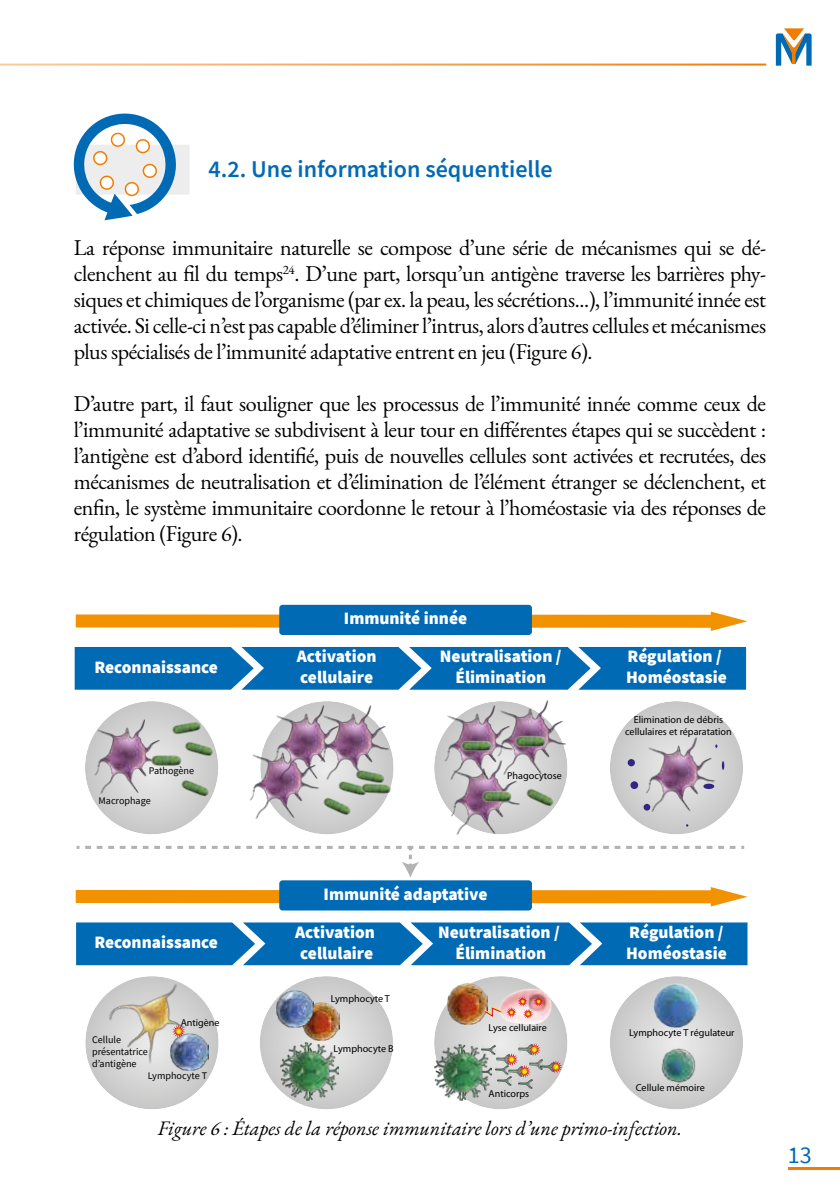
<style>
.page{position:relative;width:840px;height:1191px;background:#fff}
.page>*{position:absolute;margin:0;border:0;box-sizing:border-box;transform-origin:0 0}
.t1{font:600 24px "Source Sans Pro";color:#006ab4}
.t2{font:24px "Source Sans Pro";color:#006ab4}
.t3{font:22px/26px "EB Garamond";letter-spacing:-.02em;color:#000;text-align:justify}
.t4{font:italic 20px "EB Garamond";color:#000}
.t5{font:900 17.4px/20.8px "Source Sans Pro";color:#fff}
.t6{font:10.2px/12.2px "Myriad Pro";color:#000;text-align:center}
.t7{font:10.2px "Source Sans Pro";color:#000}
</style>
<div class="page">
<svg style="left:775px;top:28px;width:36px;height:38px"></svg>
<hr style="left:788px;top:1166px;width:51px;height:3px;background:#f07d00">
<div style="left:75px;top:647px;width:670px;height:42px;background:#006ab4"></div>
<svg style="left:85px;top:701px;width:133px;height:133px;background:#d0d0d0"></svg>
<div style="left:85px;top:976px;width:133px;height:133px;background:#cbcbcb;border-radius:67px"></div>
<svg style="left:259px;top:976px;width:134px;height:133px;background:#d1d1d1"></svg>
<svg style="left:434px;top:976px;width:133px;height:133px;background:#d2d2d2"></svg>
<svg style="left:609px;top:976px;width:133px;height:133px;background:#d2d2d2"></svg>
<svg style="left:260px;top:701px;width:133px;height:133px;background:#cecdcd"></svg>
<svg style="left:434px;top:701px;width:133px;height:133px"></svg>
<div style="left:609px;top:701px;width:133px;height:133px;background:#cdcdcd;border-radius:67px"></div>
<img style="left:434px;top:1044px;width:57px;height:56px">
<img style="left:481px;top:1045px;width:14px;height:9px">
<img style="left:302px;top:1003px;width:38px;height:37px">
<img style="left:280px;top:1042px;width:58px;height:58px">
<svg style="left:549px;top:1060px;width:13px;height:13px"></svg>
<img style="left:542px;top:1062px;width:12px;height:9px">
<svg style="left:495px;top:1043px;width:47px;height:45px;background:#c6beb5"></svg>
<img style="left:640px;top:736px;width:75px;height:75px">
<img style="left:250px;top:743px;width:70px;height:76px">
<img style="left:268px;top:704px;width:75px;height:75px">
<img style="left:315px;top:705px;width:75px;height:75px">
<img style="left:89px;top:718px;width:75px;height:75px">
<img style="left:149px;top:754px;width:36px;height:13px">
<img style="left:176px;top:776px;width:38px;height:26px">
<img style="left:521px;top:784px;width:38px;height:28px">
<img style="left:318px;top:793px;width:38px;height:27px">
<img style="left:334px;top:778px;width:38px;height:22px">
<img style="left:358px;top:781px;width:34px;height:15px">
<img style="left:351px;top:767px;width:38px;height:20px">
<img style="left:168px;top:718px;width:38px;height:20px">
<img style="left:180px;top:738px;width:38px;height:23px">
<img style="left:445px;top:774px;width:76px;height:60px">
<img style="left:479px;top:789px;width:35px;height:14px">
<img style="left:492px;top:700px;width:75px;height:74px">
<img style="left:514px;top:735px;width:33px;height:13px">
<img style="left:439px;top:704px;width:75px;height:75px">
<img style="left:458px;top:739px;width:36px;height:14px">
<svg style="left:75px;top:609px;width:673px;height:24px"></svg>
<div style="left:279px;top:605px;width:252px;height:30px;background:#006ab4;border-radius:3px"></div>
<svg style="left:75px;top:884px;width:673px;height:25px"></svg>
<div style="left:279px;top:880px;width:252px;height:30px;background:#006ab4;border-radius:3px"></div>
<svg style="left:76px;top:922px;width:671px;height:43px;background:#0e72b8"></svg>
<img style="left:79px;top:951px;width:136px;height:136px">
<img style="left:171px;top:1033px;width:37px;height:37px">
<svg style="left:172px;top:1024px;width:13px;height:14px"></svg>
<img style="left:276px;top:990px;width:37px;height:37px">
<img style="left:447px;top:983px;width:40px;height:41px">
<img style="left:497px;top:986px;width:55px;height:41px">
<svg style="left:484px;top:996px;width:59px;height:23px"></svg>
<img style="left:658px;top:1045px;width:40px;height:40px">
<img style="left:652px;top:982px;width:46px;height:46px">
<div style="left:643px;top:804px;width:7px;height:6px;background:#312783;border-radius:50%"></div>
<div style="left:703px;top:783px;width:10px;height:6px;background:#312783;border-radius:50%"></div>
<div style="left:627px;top:759px;width:7px;height:7px;background:#312783;border-radius:50%"></div>
<div style="left:630px;top:781px;width:7px;height:8px;background:#312783;border-radius:50%"></div>
<svg style="left:85px;top:846px;width:658px;height:31px"></svg>
<svg style="left:73px;top:113px;width:116px;height:107px"></svg>
<p class="t1" style="left:208px;top:157px;width:345px">4.2. Une information séquentielle</p>
<p class="t3" style="left:74px;top:236px;width:693px">La réponse immunitaire naturelle se compose d’une série de mécanismes qui se dé&shy;clenchent au fil du temps<sup>24</sup>. D’une part, lorsqu’un antigène traverse les barrières phy&shy;siques et chimiques de l’organisme (par ex. la peau, les sécrétions...), l’immunité innée est activée. Si celle-ci n’est pas capable d’éliminer l’intrus, alors d’autres cellules et mécanismes plus spécialisés de l’immunité adaptative entrent en jeu (Figure 6).</p>
<p class="t3" style="left:74px;top:392px;width:693px">D’autre part, il faut souligner que les processus de l’immunité innée comme ceux de l’immunité adaptative se subdivisent à leur tour en différentes étapes qui se succèdent : l’antigène est d’abord identifié, puis de nouvelles cellules sont activées et recrutées, des mécanismes de neutralisation et d’élimination de l’élément étranger se déclenchent, et enfin, le système immunitaire coordonne le retour à l’homéostasie via des réponses de régulation (Figure 6).</p>
<p class="t5" style="left:344px;top:608px;width:125px">Immunité innée</p>
<p class="t5" style="left:94px;top:656px;width:125px">Reconnaissance</p>
<p class="t5" style="left:296px;top:646px;width:81px">Activation cellulaire</p>
<p class="t5" style="left:439px;top:646px;width:123px;text-align:center">Neutralisation /<br>Élimination</p>
<p class="t7" style="left:149px;top:764px;width:47px">Pathogène</p>
<p class="t7" style="left:98px;top:795px;width:54px">Macrophage</p>
<p class="t6" style="left:507px;top:770px;width:56px">Phagocytose</p>
<p class="t5" style="left:625px;top:646px;width:102px">Régulation /<br>Homéostasie</p>
<p class="t6" style="left:624px;top:714px;width:108px">Elimination de débris cellulaires et réparatation</p>
<p class="t5" style="left:323px;top:883px;width:165px">Immunité adaptative</p>
<p class="t5" style="left:94px;top:931px;width:125px">Reconnaissance</p>
<p class="t5" style="left:295px;top:921px;width:81px;text-align:center">Activation cellulaire</p>
<p class="t5" style="left:625px;top:921px;width:102px">Régulation /<br>Homéostasie</p>
<p class="t5" style="left:438px;top:921px;width:123px;text-align:center">Neutralisation /<br>Élimination</p>
<p class="t7" style="left:92px;top:1034px;width:31px">Cellule</p>
<p class="t7" style="left:92px;top:1046px;width:57px">présentatrice</p>
<p class="t7" style="left:92px;top:1058px;width:46px">d’antigène</p>
<p class="t6" style="left:181px;top:1017px;width:40px">Antigène</p>
<p class="t7" style="left:148px;top:1070px;width:61px">Lymphocyte T</p>
<p class="t6" style="left:330px;top:993px;width:61px">Lymphocyte T</p>
<p class="t6" style="left:333px;top:1043px;width:62px">Lymphocyte B</p>
<p class="t6" style="left:488px;top:1022px;width:60px">Lyse cellulaire</p>
<p class="t6" style="left:488px;top:1088px;width:42px">Anticorps</p>
<p class="t6" style="left:628px;top:1027px;width:107px">Lymphocyte T régulateur</p>
<p class="t6" style="left:635px;top:1082px;width:70px">Cellule mémoire</p>
<p class="t4" style="left:158px;top:1115px;width:525px">Figure 6 : Étapes de la réponse immunitaire lors d’une primo-infection.</p>
<p class="t2" style="left:787px;top:1141px;width:25px">13</p>
</div>
